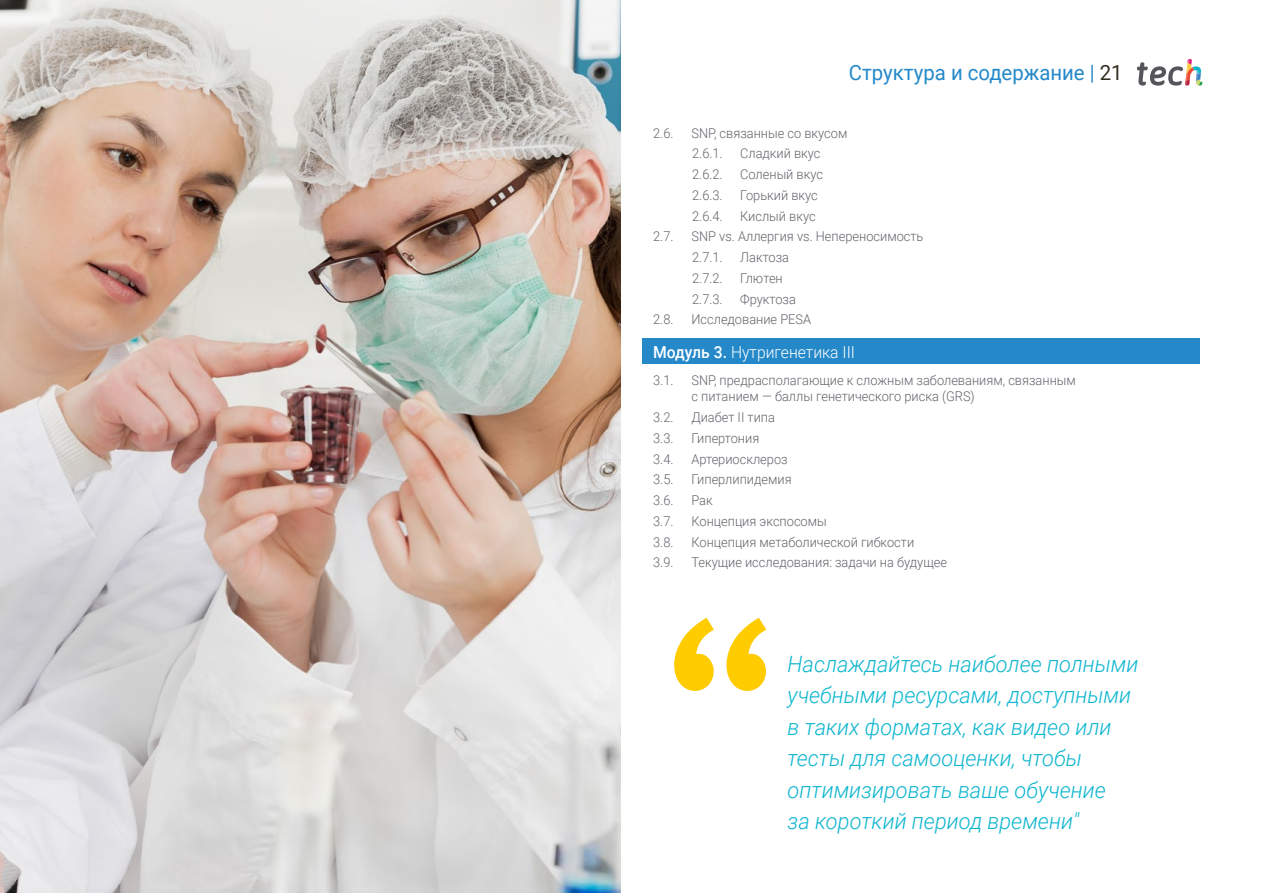
<style>
.page{position:relative;width:1263px;height:893px;background:#fff}
.page>*{position:absolute;margin:0;border:0;box-sizing:border-box;transform-origin:0 0}
.t1{font:italic 300 22.5px/31.5px "Roboto";color:#0fb6cf}
.t2{font:21px "Roboto";color:#2488c9}
.t3{font:300 16.5px "Roboto";color:#fff;scale:.95 1}
.t4{font:300 13.5px/20.7px "Roboto";color:#61646a;scale:.95 1}
.s1{color:#312e20}
.s2{font-weight:500}
</style>
<div class="page">
<svg style="left:1137px;top:59px;width:65px;height:27px"></svg>
<svg style="left:674px;top:618px;width:92px;height:73px"></svg>
<img style="left:0;top:0;width:621px;height:893px">
<div style="left:642px;top:339px;width:557px;height:25px;background:#2488c9"></div>
<h2 class="t2" style="left:849px;top:57px;width:275px">Структура и содержание | <span class="s1">21</span></h2>
<p class="t4" style="left:653px;top:122px;width:23px">2.6.</p>
<p class="t4" style="left:691px;top:122px;width:166px">SNP, связанные со вкусом<br>2.6.1.</p>
<p class="t4" style="left:740px;top:143px;width:86px">Сладкий вкус</p>
<p class="t4" style="left:692px;top:164px;width:34px">2.6.2.</p>
<p class="t4" style="left:740px;top:164px;width:89px">Соленый вкус</p>
<p class="t4" style="left:692px;top:184px;width:34px">2.6.3.</p>
<p class="t4" style="left:740px;top:184px;width:83px">Горький вкус</p>
<p class="t4" style="left:692px;top:205px;width:34px">2.6.4.</p>
<p class="t4" style="left:740px;top:205px;width:81px">Кислый вкус</p>
<p class="t4" style="left:653px;top:226px;width:23px">2.7.</p>
<p class="t4" style="left:691px;top:226px;width:246px">SNP vs. Аллергия vs. Непереносимость<br>2.7.1.</p>
<p class="t4" style="left:740px;top:247px;width:53px">Лактоза</p>
<p class="t4" style="left:692px;top:267px;width:34px">2.7.2.</p>
<p class="t4" style="left:740px;top:267px;width:46px">Глютен</p>
<p class="t4" style="left:692px;top:288px;width:34px">2.7.3.</p>
<p class="t4" style="left:740px;top:288px;width:60px">Фруктоза</p>
<p class="t4" style="left:653px;top:309px;width:23px">2.8.</p>
<p class="t4" style="left:691px;top:309px;width:128px">Исследование PESA</p>
<p class="t3" style="left:653px;top:340px;width:214px"><span class="s2">Модуль 3.</span> Нутригенетика III</p>
<p class="t4" style="left:653px;top:369px;width:23px">3.1.</p>
<p class="t4" style="left:691px;top:371px;width:406px;line-height:16.5px">SNP, предрасполагающие к сложным заболеваниям, связанным с питанием — баллы генетического риска (GRS)</p>
<p class="t4" style="left:653px;top:406px;width:23px">3.2.</p>
<p class="t4" style="left:691px;top:406px;width:89px">Диабет II типа</p>
<p class="t4" style="left:653px;top:427px;width:23px">3.3.</p>
<p class="t4" style="left:691px;top:427px;width:73px">Гипертония</p>
<p class="t4" style="left:653px;top:448px;width:23px">3.4.</p>
<p class="t4" style="left:691px;top:448px;width:103px">Артериосклероз</p>
<p class="t4" style="left:653px;top:469px;width:23px">3.5.</p>
<p class="t4" style="left:691px;top:469px;width:107px">Гиперлипидемия</p>
<p class="t4" style="left:653px;top:489px;width:23px">3.6.</p>
<p class="t4" style="left:691px;top:489px;width:24px">Рак</p>
<p class="t4" style="left:653px;top:510px;width:23px">3.7.</p>
<p class="t4" style="left:691px;top:510px;width:144px">Концепция экспосомы</p>
<p class="t4" style="left:653px;top:531px;width:23px">3.8.</p>
<p class="t4" style="left:691px;top:531px;width:236px">Концепция метаболической гибкости</p>
<p class="t4" style="left:653px;top:552px;width:23px">3.9.</p>
<p class="t4" style="left:691px;top:552px;width:270px">Текущие исследования: задачи на будущее</p>
<h1 class="t1" style="left:787px;top:647px;width:352px">Наслаждайтесь наиболее полными учебными ресурсами, доступными в таких форматах, как видео или тесты для самооценки, чтобы оптимизировать ваше обучение<br>за короткий период времени"</h1>
</div>
